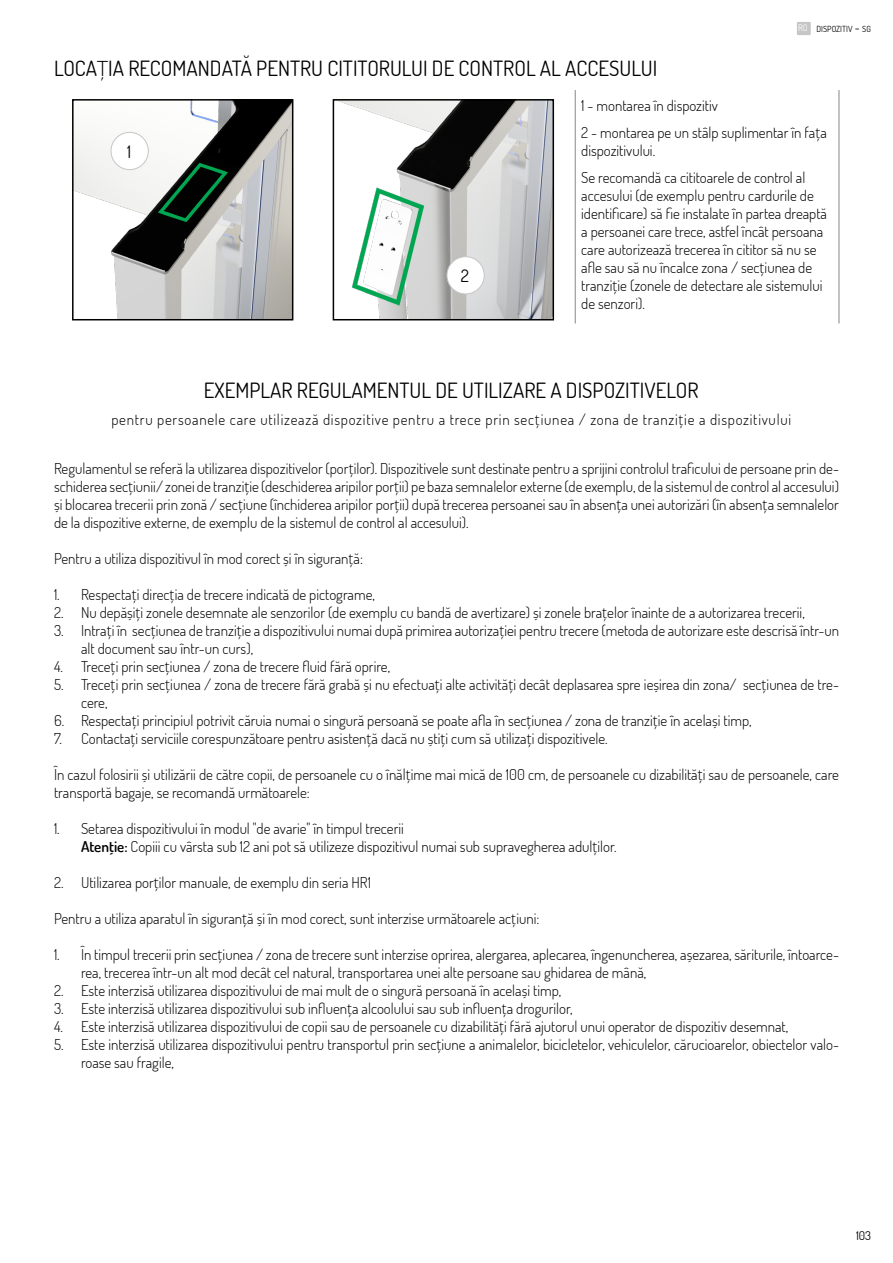
<style>
.page{position:relative;width:893px;height:1263px;background:#fff}
.page>*{position:absolute;margin:0;border:0;box-sizing:border-box;transform-origin:0 0}
.t1{font:21px "Dosis";color:#000}
.t2{font:21px "Dosis";color:#000}
.t3{font:17.1px "Dosis";color:#000}
.t4{font:300 15px/18px "Dosis";color:#000}
.t5{font:300 15px "Dosis";letter-spacing:.05em;color:#000}
.t6{font:12px "Dosis";color:#000}
.t7{font:8.4px "Dosis";color:#000}
.s1{font-size:8.85px;color:#fff}
.s2{font-size:12px}
.s3{font-family:"Open Sans";font-weight:300}
.s4{font-family:"Open Sans"}
.s5{font-style:inherit}
.s6{font-weight:600}
</style>
<div class="page">
<div style="left:797px;top:22px;width:14px;height:13px;background:#c6c6c6"></div>
<hr style="left:575px;top:90px;width:1px;height:233px;background:#878787">
<hr style="left:839px;top:90px;width:1px;height:233px;background:#878787">
<img style="left:75px;top:102px;width:215px;height:215px">
<div style="left:72px;top:99px;width:221px;height:221px;border:2px solid #000"></div>
<img style="left:341px;top:102px;width:210px;height:215px">
<div style="left:333px;top:99px;width:221px;height:221px;border:2px solid #000"></div>
<div style="left:111px;top:132px;width:37px;height:38px;background:#fff;border-radius:50%"></div>
<div style="left:111px;top:132px;width:38px;height:38px;border:1px solid #c6c6c6;border-radius:50%"></div>
<div style="left:447px;top:257px;width:37px;height:37px;background:#fff;border-radius:50%"></div>
<div style="left:446px;top:256px;width:39px;height:38px;border:1px solid #c6c6c6;border-radius:50%"></div>
<p class="t7" style="left:798px;top:23px;width:24px"><span class="s1">RO</span> DISPO</p>
<p class="t7" style="left:836px;top:23px;width:31px">ZITIV <span class="s2">-</span> SG</p>
<h1 class="t1" style="left:54px;top:54px;width:605px">LOCA<span class="s3">Ț</span>IA RECOMANDATĂ PENTRU CITITORULUI DE CONTROL AL ACCESULUI</h1>
<p class="t4" style="left:581px;top:92px;width:247px;line-height:26.5px">1 - montarea în dispozitiv<br>2 - montarea pe un stâlp suplimentar în fa<span class="s4">ț</span>a</p>
<p class="t4" style="left:581px;top:137px;width:226px;line-height:26.5px">dispozitivului.<br>Se recomandă ca cititoarele de control al</p>
<p class="t4" style="left:581px;top:186px;width:247px">accesului (de exemplu pentru cardurile de identificare) să fie instalate în partea dreaptă a persoanei care trece, astfel încât persoana care autorizează trecerea în cititor să nu se afle sau să nu încalce zona / sec<span class="s4">ț</span>iunea de tranzi<span class="s4">ț</span>ie (zonele de detectare ale sistemului de senzori).</p>
<p class="t3" style="left:127px;top:141px;width:5px">1</p>
<p class="t3" style="left:461px;top:265px;width:10px">2</p>
<h1 class="t2" style="left:204px;top:377px;width:496px"><span class="s5">EXEMPLAR</span> REGULAMENTUL DE UTILIZARE A DISPOZITIVELOR</h1>
<p class="t5" style="left:111px;top:409px;width:681px">pentru persoanele care utilizează dispozitive pentru a trece prin sec<span class="s4">ț</span>iunea / zona de tranzi<span class="s4">ț</span>ie a dispozitivului</p>
<p class="t4" style="left:54px;top:459px;width:786px;text-align:justify">Regulamentul se referă la utilizarea dispozitivelor (por<span class="s4">ț</span>ilor). Dispozitivele sunt destinate pentru a sprijini controlul traficului de persoane prin de&shy;schiderea sec<span class="s4">ț</span>iunii/ zonei de tranzi<span class="s4">ț</span>ie (deschiderea aripilor por<span class="s4">ț</span>ii) pe baza semnalelor externe (de exemplu, de la sistemul de control al accesului) și blocarea trecerii prin zonă / sec<span class="s4">ț</span>iune (închiderea aripilor por<span class="s4">ț</span>ii) după trecerea persoanei sau în absen<span class="s4">ț</span>a unei autorizări (în absen<span class="s4">ț</span>a semnalelor de la dispozitive externe, de exemplu de la sistemul de control al accesului).</p>
<p class="t4" style="left:54px;top:549px;width:310px">Pentru a utiliza dispozitivul în mod corect și în siguran<span class="s4">ț</span>ă:</p>
<p class="t4" style="left:54px;top:585px;width:322px">1. Respecta<span class="s4">ț</span>i direc<span class="s4">ț</span>ia de trecere indicată de pictograme,</p>
<p class="t4" style="left:54px;top:603px;width:752px">2. Nu depăși<span class="s4">ț</span>i zonele desemnate ale senzorilor (de exemplu cu bandă de avertizare) și zonele bra<span class="s4">ț</span>elor înainte de a autorizarea trecerii,</p>
<p class="t4" style="left:81px;top:621px;width:759px;text-indent:-27px">3. Intra<span class="s4">ț</span>i în sec<span class="s4">ț</span>iunea de tranzi<span class="s4">ț</span>ie a dispozitivului numai după primirea autoriza<span class="s4">ț</span>iei pentru trecere (metoda de autorizare este descrisă într-un alt document sau într-un curs),</p>
<p class="t4" style="left:54px;top:657px;width:338px">4. Trece<span class="s4">ț</span>i prin sec<span class="s4">ț</span>iunea / zona de trecere fluid fără oprire,</p>
<p class="t4" style="left:81px;top:675px;width:759px;text-indent:-27px">5. Trece<span class="s4">ț</span>i prin sec<span class="s4">ț</span>iunea / zona de trecere fără grabă și nu efectua<span class="s4">ț</span>i alte activită<span class="s4">ț</span>i decât deplasarea spre ieșirea din zona/ sec<span class="s4">ț</span>iunea de tre&shy;cere,</p>
<p class="t4" style="left:54px;top:711px;width:699px">6. Respecta<span class="s4">ț</span>i principiul potrivit căruia numai o singură persoană se poate afla în sec<span class="s4">ț</span>iunea / zona de tranzi<span class="s4">ț</span>ie în același timp,</p>
<p class="t4" style="left:54px;top:729px;width:555px">7. Contacta<span class="s4">ț</span>i serviciile corespunzătoare pentru asisten<span class="s4">ț</span>ă dacă nu ști<span class="s4">ț</span>i cum să utiliza<span class="s4">ț</span>i dispozitivele.</p>
<p class="t4" style="left:54px;top:765px;width:786px">În cazul folosirii și utilizării de către copii, de persoanele cu o înăl<span class="s4">ț</span>ime mai mică de 100 cm, de persoanele cu dizabilită<span class="s4">ț</span>i sau de persoanele, care transportă bagaje, se recomandă următoarele:</p>
<p class="t4" style="left:81px;top:819px;width:537px;text-indent:-27px">1. Setarea dispozitivului în modul "de avarie" în timpul trecerii<br><span class="s6">Atenţie:</span> Copiii cu vârsta sub 12 ani pot să utilizeze dispozitivul numai sub supravegherea adul<span class="s4">ț</span>ilor.</p>
<p class="t4" style="left:54px;top:873px;width:318px">2. Utilizarea por<span class="s4">ț</span>ilor manuale, de exemplu din seria HR1</p>
<p class="t4" style="left:54px;top:909px;width:487px">Pentru a utiliza aparatul în siguran<span class="s4">ț</span>ă și în mod corect, sunt interzise următoarele ac<span class="s4">ț</span>iuni:</p>
<p class="t4" style="left:81px;top:945px;width:759px;text-indent:-27px">1. În timpul trecerii prin sec<span class="s4">ț</span>iunea / zona de trecere sunt interzise oprirea, alergarea, aplecarea, îngenuncherea, așezarea, săriturile, întoarce&shy;rea, trecerea într-un alt mod decât cel natural, transportarea unei alte persoane sau ghidarea de mână,</p>
<p class="t4" style="left:54px;top:981px;width:509px">2. Este interzisă utilizarea dispozitivului de mai mult de o singură persoană în același timp,</p>
<p class="t4" style="left:54px;top:999px;width:520px">3. Este interzisă utilizarea dispozitivului sub influen<span class="s4">ț</span>a alcoolului sau sub influen<span class="s4">ț</span>a drogurilor,</p>
<p class="t4" style="left:54px;top:1017px;width:736px">4. Este interzisă utilizarea dispozitivului de copii sau de persoanele cu dizabilită<span class="s4">ț</span>i fără ajutorul unui operator de dispozitiv desemnat,</p>
<p class="t4" style="left:81px;top:1035px;width:759px;text-indent:-27px">5. Este interzisă utilizarea dispozitivului pentru transportul prin sec<span class="s4">ț</span>iune a animalelor, bicicletelor, vehiculelor, cărucioarelor, obiectelor valo&shy;roase sau fragile,</p>
<p class="t6" style="left:856px;top:1227px;width:17px">103</p>
</div>
